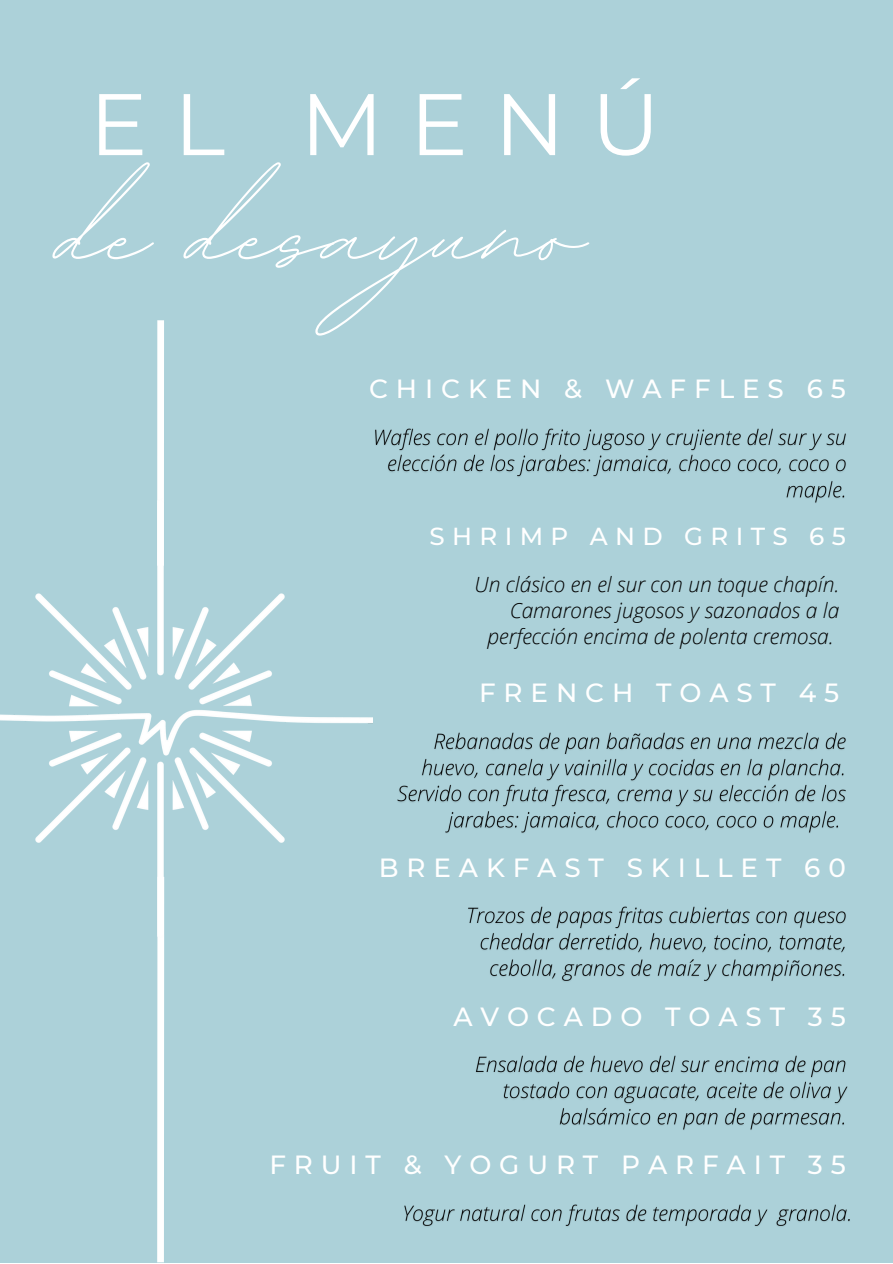
<style>
.page{position:relative;width:893px;height:1264px;background:#fff}
.page>*{position:absolute;margin:0;border:0;box-sizing:border-box;transform-origin:0 0}
.t1{font:187.8px "BD Script";color:#fff}
.t2{font:87.15px "Montserrat";letter-spacing:.3em;color:#fff}
.t3{font:500 26.25px "Montserrat";letter-spacing:.3em;color:#fff}
.t4{font:500 24.6px "Montserrat";letter-spacing:.3em;color:#fff}
.t5{font:italic 300 21px/25.8px "Open Sans";color:#000;text-align:right}
</style>
<div class="page">
<div style="left:0;top:0;width:892px;height:1262px;background:#acd1d9"></div>
<div style="left:157px;top:320px;width:7px;height:245px;background:#fff"></div>
<div style="left:157px;top:876px;width:7px;height:386px;background:#fff"></div>
<img style="left:0;top:473px;width:372px;height:490px">
<img style="left:364px;top:428px;width:482px;height:79px">
<img style="left:397px;top:732px;width:449px;height:101px">
<img style="left:468px;top:906px;width:378px;height:76px">
<img style="left:475px;top:1055px;width:373px;height:75px">
<img style="left:404px;top:1204px;width:446px;height:23px">
<p class="t2" style="left:89px;top:71px;width:572px">EL MENÚ</p>
<p class="t1" style="left:59px;top:111px;width:526px">de desayuno</p>
<p class="t3" style="left:369px;top:373px;width:478px">CHICKEN &amp; WAFFLES 65</p>
<p class="t4" style="left:429px;top:521px;width:418px">SHRIMP AND GRITS 65</p>
<p class="t5" style="left:474px;top:571px;width:366px">Un clásico en el sur con un toque chapín.<br>Camarones jugosos y sazonados a la perfección encima de polenta cremosa.</p>
<p class="t3" style="left:479px;top:676px;width:362px">FRENCH TOAST 45</p>
<p class="t3" style="left:379px;top:851px;width:468px">BREAKFAST SKILLET 60</p>
<p class="t3" style="left:453px;top:1000px;width:394px">AVOCADO TOAST 35</p>
<p class="t3" style="left:269px;top:1148px;width:578px">FRUIT &amp; YOGURT PARFAIT 35</p>
</div>
